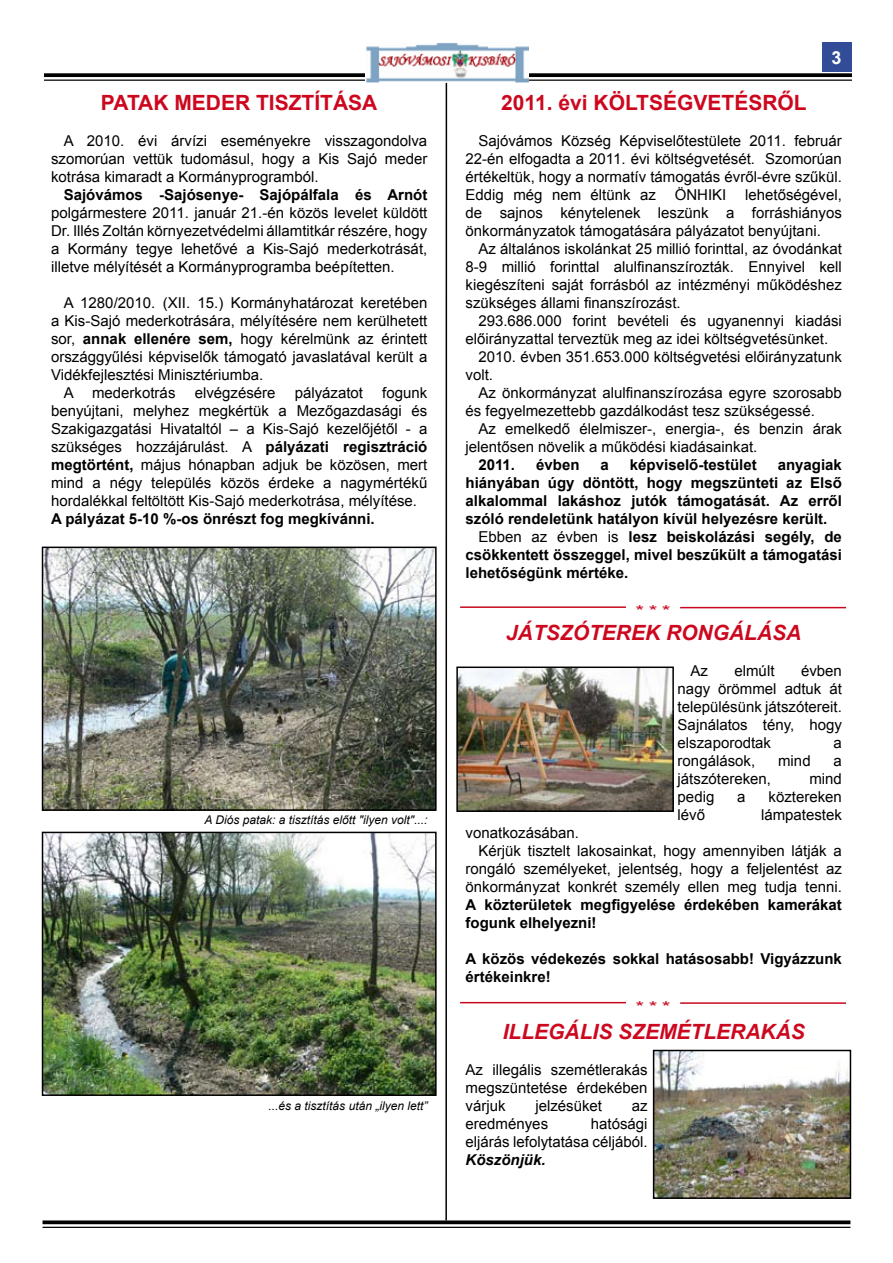
<style>
.page{position:relative;width:893px;height:1263px;background:#fff}
.page>*{position:absolute;margin:0;border:0;box-sizing:border-box;transform-origin:0 0}
.t1{font:700 21px "Arial";color:#cd071e}
.t2{font:italic 700 21px "Arial";color:#cd071e}
.t3{font:700 18px "Arial";color:#fff}
.t4{font:15px/18px "Arial";color:#000;text-align:justify}
.t5{font:700 15px/18px "Arial";color:#000}
.t6{font:italic 700 15px "Arial";color:#000}
.t7{font:15px "Arial";color:#c8081e;scale:1.5 1}
.t8{font:italic 12px "Arial";color:#000}
.s1{font-weight:700}
.s2{font-weight:400}
</style>
<div class="page">
<div style="left:822px;top:43px;width:29px;height:29px;background:#334c97"></div>
<svg style="left:44px;top:73px;width:808px;height:4px;background:#121212"></svg>
<hr style="left:44px;top:80px;width:808px;height:1px;background:#000">
<img style="left:365px;top:43px;width:164px;height:40px">
<svg style="left:43px;top:1220px;width:807px;height:4px;background:#1d1d1d"></svg>
<hr style="left:43px;top:1227px;width:807px;height:1px;background:#000">
<hr style="left:445px;top:83px;width:2px;height:1137px;background:#000">
<img style="left:45px;top:835px;width:389px;height:258px">
<div style="left:42px;top:832px;width:395px;height:264px;border:2px solid #000"></div>
<img style="left:45px;top:550px;width:389px;height:258px">
<div style="left:42px;top:547px;width:395px;height:264px;border:2px solid #000"></div>
<img style="left:656px;top:1053px;width:192px;height:143px">
<div style="left:653px;top:1050px;width:198px;height:149px;border:2px solid #000"></div>
<img style="left:459px;top:669px;width:212px;height:140px">
<div style="left:456px;top:666px;width:218px;height:146px;border:2px solid #000"></div>
<hr style="left:460px;top:606px;width:166px;height:2px;background:#c8081e">
<hr style="left:680px;top:607px;width:166px;height:1px;background:#c8081e">
<hr style="left:460px;top:1002px;width:166px;height:1px;background:#c8081e">
<hr style="left:680px;top:1002px;width:166px;height:2px;background:#c8081e">
<h1 class="t1" style="left:101px;top:89px;width:278px">PATAK MEDER TISZTÍTÁSA</h1>
<p class="t4" style="left:51px;top:132px;width:378px;text-indent:13px">A 2010. évi árvízi eseményekre visszagondolva szomorúan vettük tudomásul, hogy a Kis Sajó meder kotrása kimaradt a Kormányprogramból.</p>
<p class="t5" style="left:64px;top:186px;width:365px">Sajóvámos -Sajósenye- Sajópálfala és Arnót</p>
<p class="t4" style="left:51px;top:204px;width:378px">polgármestere 2011. január 21.-én közös levelet küldött Dr. Illés Zoltán környezetvédelmi államtitkár részére, hogy a Kormány tegye lehetővé a Kis-Sajó mederkotrását, illetve mélyítését a Kormányprogramba beépítetten.</p>
<p class="t4" style="left:64px;top:294px;width:365px">A 1280/2010. (XII. 15.) Kormányhatározat keretében</p>
<p class="t4" style="left:51px;top:312px;width:378px">a Kis-Sajó mederkotrására, mélyítésére nem kerülhetett</p>
<p class="t4" style="left:51px;top:330px;width:378px">sor, <span class="s1">annak ellenére sem,</span> hogy kérelmünk az érintett</p>
<p class="t4" style="left:51px;top:348px;width:378px">országgyűlési képviselők támogató javaslatával került a</p>
<p class="t4" style="left:51px;top:366px;width:214px">Vidékfejlesztési Minisztériumba.</p>
<p class="t4" style="left:64px;top:384px;width:113px">A mederkotrás</p>
<p class="t4" style="left:195px;top:384px;width:82px">elvégzésére</p>
<p class="t4" style="left:295px;top:384px;width:70px">pályázatot</p>
<p class="t4" style="left:51px;top:384px;width:378px;text-indent:331px">fogunk benyújtani, melyhez megkértük a Mezőgazdasági és Szakigazgatási Hivataltól – a Kis-Sajó kezelőjétől - a szükséges hozzájárulást. A <span class="s1">pályázati regisztráció megtörtént,</span> május hónapban adjuk be közösen, mert mind a négy település közös érdeke a nagymértékű hordalékkal feltöltött Kis-Sajó mederkotrása, mélyítése.</p>
<p class="t5" style="left:51px;top:510px;width:325px">A pályázat 5-10 %-os önrészt fog megkívánni.</p>
<p class="t8" style="left:204px;top:812px;width:224px">A Diós patak: a tisztítás előtt "ilyen volt"...:</p>
<p class="t8" style="left:269px;top:1098px;width:160px">...és a tisztítás után „ilyen lett”</p>
<p class="t3" style="left:832px;top:46px;width:12px">3</p>
<h1 class="t1" style="left:501px;top:88px;width:307px">2011. évi KÖLTSÉGVETÉSRŐL</h1>
<p class="t4" style="left:466px;top:131px;width:378px;text-indent:13px">Sajóvámos Község Képviselőtestülete 2011. február 22-én elfogadta a 2011. évi költségvetését. Szomorúan értékeltük, hogy a normatív támogatás évről-évre szűkül.<br>Eddig még nem éltünk az</p>
<p class="t4" style="left:675px;top:185px;width:53px">ÖNHIKI</p>
<p class="t4" style="left:466px;top:185px;width:378px;text-indent:280px">lehetőségével, de sajnos kénytelenek leszünk a forráshiányos önkormányzatok támogatására pályázatot benyújtani.</p>
<p class="t4" style="left:466px;top:239px;width:378px;text-indent:13px">Az általános iskolánkat 25 millió forinttal, az óvodánkat 8-9 millió forinttal alulfinanszírozták. Ennyivel kell kiegészíteni saját forrásból az intézményi működéshez szükséges állami finanszírozást.</p>
<p class="t4" style="left:478px;top:311px;width:365px">293.686.000 forint bevételi és ugyanennyi kiadási</p>
<p class="t4" style="left:466px;top:329px;width:364px">előirányzattal terveztük meg az idei költségvetésünket.</p>
<p class="t4" style="left:478px;top:347px;width:365px">2010. évben 351.653.000 költségvetési előirányzatunk</p>
<p class="t4" style="left:466px;top:365px;width:29px">volt.</p>
<p class="t4" style="left:478px;top:383px;width:365px">Az önkormányzat alulfinanszírozása egyre szorosabb</p>
<p class="t4" style="left:466px;top:401px;width:351px">és fegyelmezettebb gazdálkodást tesz szükségessé.</p>
<p class="t4" style="left:478px;top:419px;width:365px">Az emelkedő élelmiszer-, energia-, és benzin árak</p>
<p class="t4" style="left:466px;top:437px;width:293px">jelentősen növelik a működési kiadásainkat.</p>
<p class="t5" style="left:478px;top:456px;width:38px">2011.</p>
<p class="t5" style="left:536px;top:456px;width:45px">évben</p>
<p class="t5" style="left:601px;top:456px;width:10px">a</p>
<p class="t5" style="left:630px;top:456px;width:128px">képviselő-testület</p>
<p class="t5" style="left:778px;top:456px;width:66px">anyagiak</p>
<p class="t5" style="left:466px;top:474px;width:378px">hiányában úgy döntött, hogy megszünteti az Első</p>
<p class="t5" style="left:466px;top:492px;width:378px">alkalommal lakáshoz jutók támogatását. Az erről</p>
<p class="t5" style="left:466px;top:510px;width:363px">szóló rendeletünk hatályon kívül helyezésre került.</p>
<p class="t5" style="left:478px;top:528px;width:365px"><span class="s2">Ebben az évben is</span> lesz beiskolázási segély, de</p>
<p class="t5" style="left:466px;top:546px;width:378px">csökkentett összeggel, mivel beszűkült a támogatási</p>
<p class="t5" style="left:466px;top:564px;width:164px">lehetőségünk mértéke.</p>
<p class="t7" style="left:635px;top:601px;width:25px">***</p>
<h1 class="t2" style="left:506px;top:619px;width:297px">JÁTSZÓTEREK RONGÁLÁSA</h1>
<p class="t4" style="left:690px;top:662px;width:19px">Az</p>
<p class="t4" style="left:734px;top:662px;width:42px">elmúlt</p>
<p class="t4" style="left:678px;top:662px;width:166px;text-indent:123px">évben nagy örömmel adtuk át településünk játszótereit.<br>Sajnálatos tény, hogy elszaporodtak</p>
<p class="t4" style="left:834px;top:734px;width:10px">a</p>
<p class="t4" style="left:678px;top:752px;width:79px">rongálások,</p>
<p class="t4" style="left:778px;top:752px;width:34px">mind</p>
<p class="t4" style="left:834px;top:752px;width:10px">a</p>
<p class="t4" style="left:678px;top:770px;width:95px">játszótereken,</p>
<p class="t4" style="left:809px;top:770px;width:34px">mind</p>
<p class="t4" style="left:678px;top:788px;width:38px">pedig</p>
<p class="t4" style="left:737px;top:788px;width:10px">a</p>
<p class="t4" style="left:769px;top:788px;width:75px">köztereken</p>
<p class="t4" style="left:678px;top:806px;width:29px">lévő</p>
<p class="t4" style="left:761px;top:806px;width:82px">lámpatestek</p>
<p class="t4" style="left:466px;top:824px;width:115px">vonatkozásában.</p>
<p class="t4" style="left:478px;top:842px;width:365px">Kérjük tisztelt lakosainkat, hogy amennyiben látják a</p>
<p class="t4" style="left:466px;top:860px;width:378px">rongáló személyeket, jelentség, hogy a feljelentést az</p>
<p class="t4" style="left:466px;top:878px;width:378px">önkormányzat konkrét személy ellen meg tudja tenni.</p>
<p class="t5" style="left:466px;top:896px;width:378px">A közterületek megfigyelése érdekében kamerákat fogunk elhelyezni!</p>
<p class="t5" style="left:466px;top:950px;width:378px">A közös védekezés sokkal hatásosabb! Vigyázzunk értékeinkre!</p>
<p class="t7" style="left:635px;top:996px;width:25px">***</p>
<h1 class="t2" style="left:503px;top:1018px;width:304px">ILLEGÁLIS SZEMÉTLERAKÁS</h1>
<p class="t4" style="left:466px;top:1061px;width:183px">Az illegális szemétlerakás megszüntetése érdekében várjuk</p>
<p class="t4" style="left:535px;top:1097px;width:68px">jelzésüket</p>
<p class="t4" style="left:632px;top:1097px;width:17px">az</p>
<p class="t4" style="left:466px;top:1115px;width:84px">eredményes</p>
<p class="t4" style="left:466px;top:1115px;width:183px;text-align:right">hatósági<br>eljárás lefolytatása céljából.</p>
<p class="t6" style="left:466px;top:1150px;width:82px">Köszönjük.</p>
</div>
